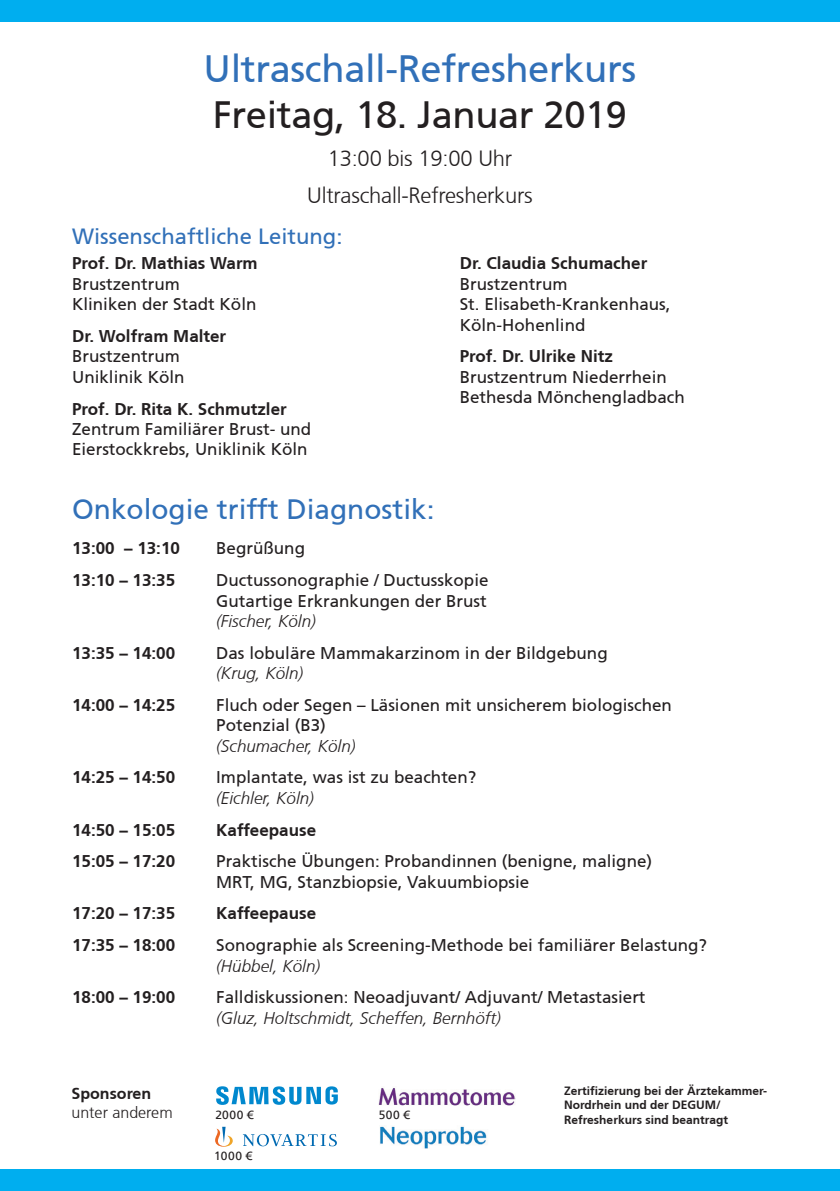
<style>
.page{position:relative;width:840px;height:1191px;background:#fff}
.page>*{position:absolute;margin:0;border:0;box-sizing:border-box;transform-origin:0 0}
.t1{font:38px "Frutiger CE";letter-spacing:-.01em;color:#3170b8}
.t2{font:38px "Frutiger CE";letter-spacing:-.01em;color:#231f20}
.t3{font:28px "Frutiger CE";color:#3170b8}
.t4{font:300 22px/37.8px "Frutiger CE";letter-spacing:-.01em;color:#231f20;text-align:center}
.t5{font:22px "Frutiger CE";color:#3170b8}
.t6{font:17px/20.4px "Frutiger CE";color:#231f20}
.t7{font:700 17px "Frutiger CE";color:#231f20}
.t8{font:italic 300 17px "Frutiger CE";color:#231f20}
.t9{font:300 16px "Frutiger CE";color:#231f20}
.t10{font:700 16px "Frutiger CE";color:#231f20}
.t11{font:700 12px/14.4px "Frutiger CE";color:#231f20}
.t12{font:12px "Frutiger LT";letter-spacing:.05em;color:#231f20}
</style>
<div class="page">
<div style="left:0;top:0;width:839px;height:22px;background:#00aeef"></div>
<div style="left:0;top:1169px;width:839px;height:22px;background:#00aeef"></div>
<img style="left:380px;top:1126px;width:107px;height:22px">
<img style="left:378px;top:1088px;width:136px;height:18px">
<svg style="left:216px;top:1086px;width:121px;height:18px"></svg>
<svg style="left:215px;top:1126px;width:122px;height:21px"></svg>
<h1 class="t1" style="left:203px;top:47px;width:434px">Ultraschall-Refresherkurs</h1>
<h1 class="t2" style="left:213px;top:92px;width:415px">Freitag, 18. Januar 2019</h1>
<p class="t4" style="left:307px;top:139px;width:227px">13:00 bis 19:00 Uhr<br>Ultraschall-Refresherkurs</p>
<p class="t5" style="left:72px;top:224px;width:272px">Wissenschaftliche Leitung:</p>
<p class="t7" style="left:72px;top:253px;width:187px">Prof. Dr. Mathias Warm</p>
<p class="t6" style="left:72px;top:274px;width:186px">Brustzentrum<br>Kliniken der Stadt Köln</p>
<p class="t7" style="left:72px;top:326px;width:156px">Dr. Wolfram Malter</p>
<p class="t6" style="left:72px;top:346px;width:114px">Brustzentrum<br>Uniklinik Köln</p>
<p class="t7" style="left:72px;top:398px;width:216px">Prof. Dr. Rita K. Schmutzler</p>
<p class="t6" style="left:72px;top:419px;width:241px">Zentrum Familiärer Brust- und<br>Eierstockkrebs, Uniklinik Köln</p>
<h2 class="t3" style="left:72px;top:492px;width:364px">Onkologie trifft Diagnostik:</h2>
<p class="t7" style="left:459px;top:253px;width:189px">Dr. Claudia Schumacher</p>
<p class="t6" style="left:459px;top:274px;width:212px">Brustzentrum<br>St. Elisabeth-Krankenhaus,<br>Köln-Hohenlind</p>
<p class="t7" style="left:459px;top:346px;width:155px">Prof. Dr. Ulrike Nitz</p>
<p class="t6" style="left:459px;top:366px;width:226px">Brustzentrum Niederrhein<br>Bethesda Mönchengladbach</p>
<p class="t7" style="left:72px;top:538px;width:109px">13:00 – 13:10</p>
<p class="t6" style="left:216px;top:538px;width:90px">Begrüßung</p>
<p class="t7" style="left:72px;top:570px;width:105px">13:10 – 13:35</p>
<p class="t6" style="left:216px;top:570px;width:274px">Ductussonographie / Ductusskopie<br>Gutartige Erkrankungen der Brust</p>
<p class="t8" style="left:216px;top:611px;width:101px">(Fischer, Köln)</p>
<p class="t7" style="left:72px;top:642px;width:105px">13:35 – 14:00</p>
<p class="t6" style="left:216px;top:642px;width:393px">Das lobuläre Mammakarzinom in der Bildgebung</p>
<p class="t8" style="left:216px;top:663px;width:88px">(Krug, Köln)</p>
<p class="t7" style="left:72px;top:694px;width:105px">14:00 – 14:25</p>
<p class="t6" style="left:216px;top:694px;width:457px">Fluch oder Segen – Läsionen mit unsicherem biologischen<br>Potenzial (B3)</p>
<p class="t8" style="left:216px;top:736px;width:141px">(Schumacher, Köln)</p>
<p class="t7" style="left:72px;top:767px;width:105px">14:25 – 14:50</p>
<p class="t6" style="left:216px;top:767px;width:261px">Impla ntate, was ist zu beachten?</p>
<p class="t8" style="left:216px;top:788px;width:99px">(Eichler, Köln)</p>
<p class="t7" style="left:72px;top:819px;width:105px">14:50 – 15:05</p>
<p class="t7" style="left:216px;top:819px;width:101px">Kaffeepause</p>
<p class="t7" style="left:72px;top:851px;width:105px">15:05 – 17:20</p>
<p class="t6" style="left:216px;top:851px;width:437px">Praktische Übungen: Probandinnen (benigne, maligne)<br>MRT, MG, Stanzbiopsie, Vakuumbiopsie</p>
<p class="t7" style="left:72px;top:903px;width:105px">17:20 – 17:35</p>
<p class="t7" style="left:216px;top:903px;width:101px">Kaffeepause</p>
<p class="t7" style="left:72px;top:935px;width:105px">17:35 – 18:00</p>
<p class="t6" style="left:216px;top:935px;width:492px">Sonographie als Screening-Methode bei familiärer Belastung?</p>
<p class="t8" style="left:216px;top:955px;width:105px">(Hübbel, Köln)</p>
<p class="t7" style="left:72px;top:987px;width:105px">18:00 – 19:00</p>
<p class="t6" style="left:216px;top:987px;width:430px">Falldiskussionen: Neoadjuvant/ Adjuvant/ Metastasiert</p>
<p class="t8" style="left:216px;top:1008px;width:286px">(Gluz, Holtschmidt, Scheffen, Bernhöft)</p>
<p class="t10" style="left:71px;top:1083px;width:81px">Sponsoren</p>
<p class="t9" style="left:71px;top:1103px;width:103px">unter anderem</p>
<p class="t12" style="left:215px;top:1107px;width:40px">2000 €</p>
<p class="t12" style="left:378px;top:1107px;width:32px">500 €</p>
<p class="t12" style="left:214px;top:1149px;width:39px">1000 €</p>
<p class="t11" style="left:564px;top:1083px;width:204px">Zertifizierung bei der Ärztekammer-<br>Nordrhein und der DEGUM/<br>Refresherkurs sind beantragt</p>
</div>
